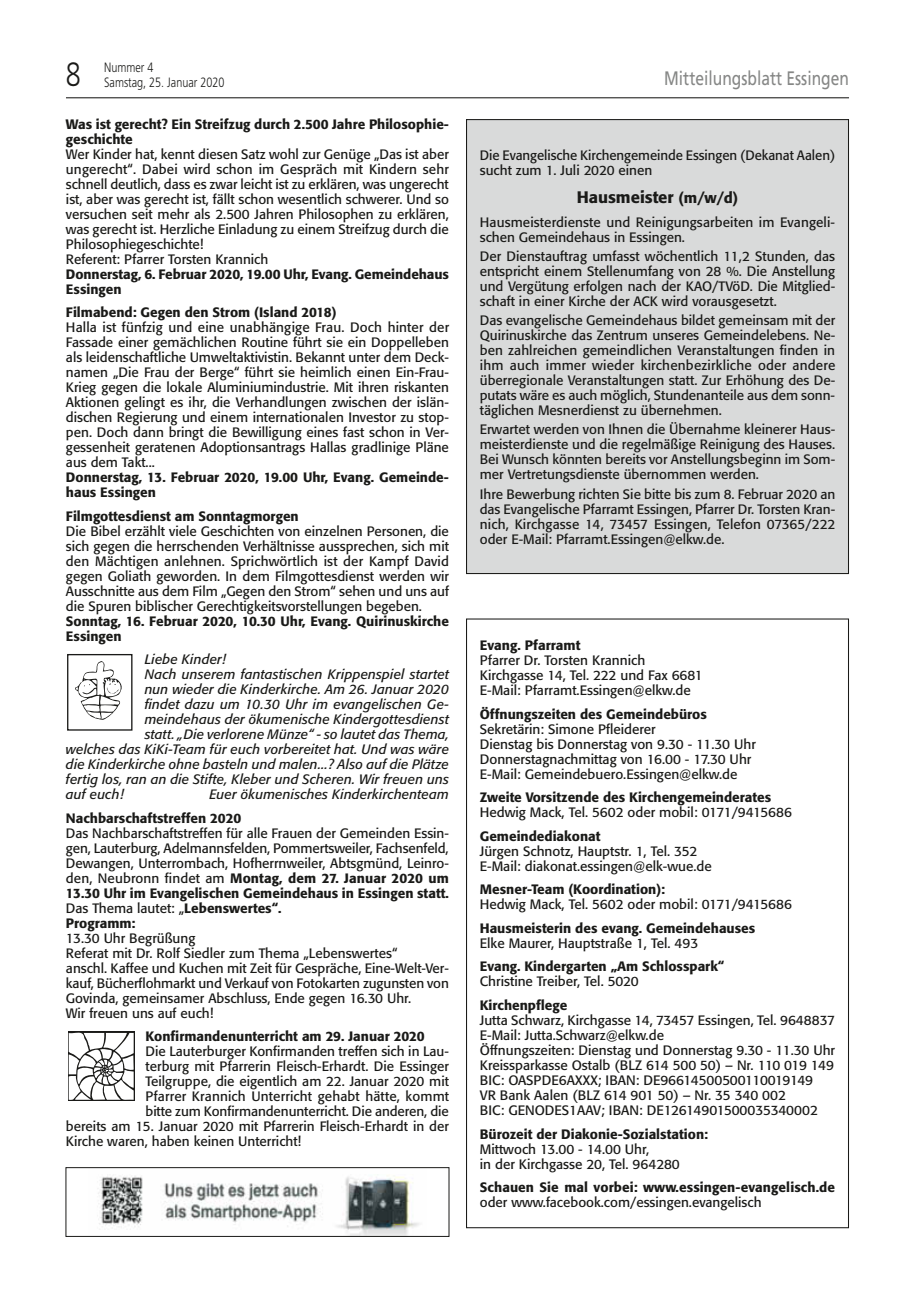
<style>
.page{position:relative;width:915px;height:1297px;background:#fff}
.page>*{position:absolute;margin:0;border:0;box-sizing:border-box;transform-origin:0 0}
.t1{font:300 33.75px "Frutiger";color:#1a1a18;scale:.8 1}
.t2{font:19.5px "Frutiger";color:#868786;scale:.8 1}
.t3{font:500 16.5px "Formata";color:#1a1a18}
.t4{font:13.5px/15px "Formata";color:#1a1a18}
.t5{font:500 13.5px/15px "Formata";color:#1a1a18}
.t6{font:italic 13.5px "Formata";letter-spacing:.01em;color:#1a1a18}
.t7{font:300 13.5px "Frutiger";color:#1a1a18;scale:.8 1}
.s1{font-weight:500}
.s2{font-size:15px}
</style>
<div class="page">
<hr style="left:66px;top:97px;width:782px;height:1px;background:#1a1a18">
<svg style="left:75px;top:661px;width:47px;height:59px"></svg>
<div style="left:67px;top:654px;width:65px;height:77px;border:1px solid #1a1a18"></div>
<svg style="left:69px;top:1031px;width:65px;height:70px"></svg>
<svg style="left:66px;top:1236px;width:383px;height:1px"></svg>
<img style="left:98px;top:1175px;width:321px;height:59px">
<div style="left:66px;top:1167px;width:383px;height:69px;border:1px solid #1a1a18"></div>
<div style="left:466px;top:120px;width:382px;height:453px;background:#d9dada"></div>
<h1 class="t1" style="left:66px;top:55px;width:20px">8</h1>
<p class="t7" style="left:104px;top:60px;width:63px">Nummer 4</p>
<p class="t7" style="left:104px;top:75px;width:152px">Samstag, 25. Januar 2020</p>
<h2 class="t2" style="left:664px;top:67px;width:232px">Mitteilungsblatt Essingen</h2>
<p class="t5" style="left:66px;top:116px;width:384px">Was ist gerecht? Ein Streifzug durch 2.500 Jahre Philosophie&shy;geschichte</p>
<p class="t4" style="left:66px;top:146px;width:384px">Wer Kinder hat, kennt diesen Satz wohl zur Genüge „Das ist aber ungerecht“. Dabei wird schon im Gespräch mit Kindern sehr schnell deutlich, dass es zwar leicht ist zu erklären, was ungerecht ist, aber was gerecht ist, fällt schon wesentlich schwerer. Und so versuchen seit mehr als 2.500 Jahren Philosophen zu erklären, was gerecht ist. Herzliche Einladung zu einem Streifzug durch die Philosophiegeschichte!<br>Referent: Pfarrer Torsten Krannich</p>
<p class="t5" style="left:66px;top:266px;width:384px">Donnerstag, 6. Februar 2020, 19.00 Uhr, Evang. Gemeindehaus<br>Essingen</p>
<p class="t5" style="left:66px;top:305px;width:272px">Filmabend: Gegen den Strom (Island 2018)</p>
<p class="t4" style="left:66px;top:320px;width:384px;text-align:justify">Halla ist fünfzig und eine unabhängige Frau. Doch hinter der Fassade einer gemächlichen Routine führt sie ein Doppelleben als leidenschaftliche Umweltaktivistin. Bekannt unter dem Deck&shy;namen „Die Frau der Berge“ führt sie heimlich einen Ein-Frau-Krieg gegen die lokale Aluminiumindustrie. Mit ihren riskanten Aktionen gelingt es ihr, die Verhandlungen zwischen der islän&shy;dischen Regierung und einem internationalen Investor zu stop&shy;pen. Doch dann bringt die Bewilligung eines fast schon in Ver&shy;gessenheit geratenen Adoptionsantrags Hallas gradlinige Pläne aus dem Takt...</p>
<p class="t5" style="left:66px;top:470px;width:384px">Donnerstag, 13. Februar 2020, 19.00 Uhr, Evang. Gemeinde&shy;haus Essingen</p>
<p class="t5" style="left:66px;top:508px;width:234px">Filmgottesdienst am Sonntagmorgen</p>
<p class="t4" style="left:66px;top:523px;width:384px;text-align:justify">Die Bibel erzählt viele Geschichten von einzelnen Personen, die sich gegen die herrschenden Verhältnisse aussprechen, sich mit den Mächtigen anlehnen. Sprichwörtlich ist der Kampf David gegen Goliath geworden. In dem Filmgottesdienst werden wir Ausschnitte aus dem Film „Gegen den Strom“ sehen und uns auf die Spuren biblischer Gerechtigkeitsvorstellungen begeben.</p>
<p class="t5" style="left:66px;top:613px;width:384px">Sonntag, 16. Februar 2020, 10.30 Uhr, Evang. Quirinuskirche<br>Essingen</p>
<p class="t6" style="left:145px;top:651px;width:83px">Liebe Kinder!</p>
<p class="t6" style="left:145px;top:666px;width:306px">Nach unserem fantastischen Krippenspiel startet</p>
<p class="t6" style="left:145px;top:681px;width:305px">nun wieder die Kinderkirche. Am 26. Januar 2020</p>
<p class="t6" style="left:145px;top:696px;width:306px">findet dazu um 10.30 Uhr im evangelischen Ge-</p>
<p class="t6" style="left:145px;top:711px;width:306px">meindehaus der ökumenische Kindergottesdienst</p>
<p class="t6" style="left:145px;top:726px;width:306px">statt. „Die verlorene Münze“ - so lautet das Thema,</p>
<p class="t6" style="left:66px;top:741px;width:384px">welches das KiKi-Team für euch vorbereitet hat. Und was wäre</p>
<p class="t6" style="left:66px;top:756px;width:384px">die Kinderkirche ohne basteln und malen...? Also auf die Plätze</p>
<p class="t6" style="left:66px;top:771px;width:384px">fertig los, ran an die Stifte, Kleber und Scheren. Wir freuen uns</p>
<p class="t6" style="left:66px;top:786px;width:59px">auf euch!</p>
<p class="t6" style="left:209px;top:786px;width:241px">Euer ökumenisches Kinderkirchenteam</p>
<p class="t5" style="left:66px;top:810px;width:177px">Nachbarschaftstreffen 2020</p>
<p class="t4" style="left:66px;top:826px;width:384px">Das Nachbarschaftstreffen für alle Frauen der Gemeinden Essin&shy;gen, Lauterburg, Adelmannsfelden, Pommertsweiler, Fachsenfeld, Dewangen, Unterrombach, Hofherrnweiler, Abtsgmünd, Leinro&shy;den, Neubronn findet am <span class="s1">Montag, dem 27. Januar 2020 um 13.30 Uhr im Evangelischen Gemeindehaus in Essingen statt.<br></span>Das Thema lautet: „<span class="s1">Lebenswertes“.<br>Programm:</span></p>
<p class="t4" style="left:66px;top:931px;width:384px">13.30 Uhr Begrüßung<br>Referat mit Dr. Rolf Siedler zum Thema „Lebenswertes“<br>anschl. Kaffee und Kuchen mit Zeit für Gespräche, Eine-Welt-Ver&shy;kauf, Bücherflohmarkt und Verkauf von Fotokarten zugunsten von Govinda, gemeinsamer Abschluss, Ende gegen 16.30 Uhr.<br>Wir freuen uns auf euch!</p>
<p class="t5" style="left:145px;top:1029px;width:280px">Konfirmandenunterricht am 29. Januar 2020</p>
<p class="t4" style="left:145px;top:1044px;width:305px">Die Lauterburger Konfirmanden treffen sich in Lau-</p>
<p class="t4" style="left:145px;top:1059px;width:305px">terburg mit Pfarrerin Fleisch-Erhardt. Die Essinger</p>
<p class="t4" style="left:145px;top:1074px;width:305px">Teilgruppe, die eigentlich am 22. Januar 2020 mit</p>
<p class="t4" style="left:145px;top:1089px;width:305px">Pfarrer Krannich Unterricht gehabt hätte, kommt</p>
<p class="t4" style="left:145px;top:1104px;width:304px">bitte zum Konfirmandenunterricht. Die anderen, die</p>
<p class="t4" style="left:66px;top:1119px;width:384px">bereits am 15. Januar 2020 mit Pfarrerin Fleisch-Erhardt in der</p>
<p class="t4" style="left:66px;top:1134px;width:237px">Kirche waren, haben keinen Unterricht!</p>
<p class="t4" style="left:479px;top:148px;width:357px">Die Evangelische Kirchengemeinde Essingen (Dekanat Aalen) sucht zum 1. Juli 2020 einen</p>
<p class="t3" style="left:576px;top:187px;width:163px">Hausmeister <span class="s2">(m/w/d)</span></p>
<p class="t4" style="left:479px;top:214px;width:357px">Hausmeisterdienste und Reinigungsarbeiten im Evangeli&shy;schen Gemeindehaus in Essingen.</p>
<p class="t4" style="left:479px;top:248px;width:357px;text-align:justify">Der Dienstauftrag umfasst wöchentlich 11,2 Stunden, das entspricht einem Stellenumfang von 28 %. Die Anstellung und Vergütung erfolgen nach der KAO/TVöD. Die Mitglied&shy;schaft in einer Kirche der ACK wird vorausgesetzt.</p>
<p class="t4" style="left:479px;top:313px;width:357px;text-align:justify">Das evangelische Gemeindehaus bildet gemeinsam mit der Quirinuskirche das Zentrum unseres Gemeindelebens. Ne&shy;ben zahlreichen gemeindlichen Veranstaltungen finden in ihm auch immer wieder kirchenbezirkliche oder andere überregionale Veranstaltungen statt. Zur Erhöhung des De&shy;putats wäre es auch möglich, Stundenanteile aus dem sonn&shy;täglichen Mesnerdienst zu übernehmen.</p>
<p class="t4" style="left:479px;top:422px;width:357px;text-align:justify">Erwartet werden von Ihnen die Übernahme kleinerer Haus&shy;meisterdienste und die regelmäßige Reinigung des Hauses.<br>Bei Wunsch könnten bereits vor Anstellungsbeginn im Som&shy;mer Vertretungsdienste übernommen werden.</p>
<p class="t4" style="left:479px;top:486px;width:357px;text-align:justify">Ihre Bewerbung richten Sie bitte bis zum 8. Februar 2020 an das Evangelische Pfarramt Essingen, Pfarrer Dr. Torsten Kran&shy;nich, Kirchgasse 14, 73457 Essingen, Telefon 07365/222 oder E-Mail: Pfarramt.Essingen@elkw.de.</p>
<p class="t5" style="left:479px;top:638px;width:102px">Evang. Pfarramt</p>
<p class="t4" style="left:479px;top:653px;width:224px">Pfarrer Dr. Torsten Krannich<br>Kirchgasse 14, Tel. 222 und Fax 6681<br>E-Mail: Pfarramt.Essingen@elkw.de</p>
<p class="t5" style="left:479px;top:707px;width:228px">Öffnungszeiten des Gemeindebüros</p>
<p class="t4" style="left:479px;top:722px;width:277px">Sekretärin: Simone Pfleiderer<br>Dienstag bis Donnerstag von 9.30 - 11.30 Uhr Donnerstagnachmittag von 16.00 - 17.30 Uhr E-Mail: Gemeindebuero.Essingen@elkw.de</p>
<p class="t5" style="left:479px;top:790px;width:293px">Zweite Vorsitzende des Kirchengemeinderates</p>
<p class="t4" style="left:479px;top:805px;width:313px">Hedwig Mack, Tel. 5602 oder mobil: 0171/9415686</p>
<p class="t5" style="left:479px;top:829px;width:122px">Gemeindediakonat</p>
<p class="t4" style="left:479px;top:844px;width:233px">Jürgen Schnotz, Hauptstr. 1, Tel. 352<br>E-Mail: diakonat.essingen@elk-wue.de</p>
<p class="t5" style="left:479px;top:882px;width:187px">Mesner-Team (Koordination):</p>
<p class="t4" style="left:479px;top:897px;width:313px">Hedwig Mack, Tel. 5602 oder mobil: 0171/9415686</p>
<p class="t5" style="left:479px;top:921px;width:277px">Hausmeisterin des evang. Gemeindehauses</p>
<p class="t4" style="left:479px;top:936px;width:220px">Elke Maurer, Hauptstraße 1, Tel. 493</p>
<p class="t5" style="left:479px;top:959px;width:246px">Evang. Kindergarten „Am Schlosspark“</p>
<p class="t4" style="left:479px;top:974px;width:160px">Christine Treiber, Tel. 5020</p>
<p class="t5" style="left:479px;top:998px;width:89px">Kirchenpflege</p>
<p class="t4" style="left:479px;top:1013px;width:357px">Jutta Schwarz, Kirchgasse 14, 73457 Essingen, Tel. 9648837<br>E-Mail: Jutta.Schwarz@elkw.de<br>Öffnungszeiten: Dienstag und Donnerstag 9.30 - 11.30 Uhr Kreissparkasse Ostalb (BLZ 614 500 50) – Nr. 110 019 149<br>BIC: OASPDE6AXXX; IBAN: DE96614500500110019149<br>VR Bank Aalen (BLZ 614 901 50) – Nr. 35 340 002<br>BIC: GENODES1AAV; IBAN: DE12614901500035340002</p>
<p class="t5" style="left:479px;top:1126px;width:230px">Bürozeit der Diakonie-Sozialstation:</p>
<p class="t4" style="left:479px;top:1141px;width:201px">Mittwoch 13.00 - 14.00 Uhr,<br>in der Kirchgasse 20, Tel. 964280</p>
<p class="t5" style="left:479px;top:1180px;width:356px">Schauen Sie mal vorbei: www.essingen-evangelisch.de</p>
<p class="t4" style="left:479px;top:1195px;width:283px">oder www.facebook.com/essingen.evangelisch</p>
</div>
